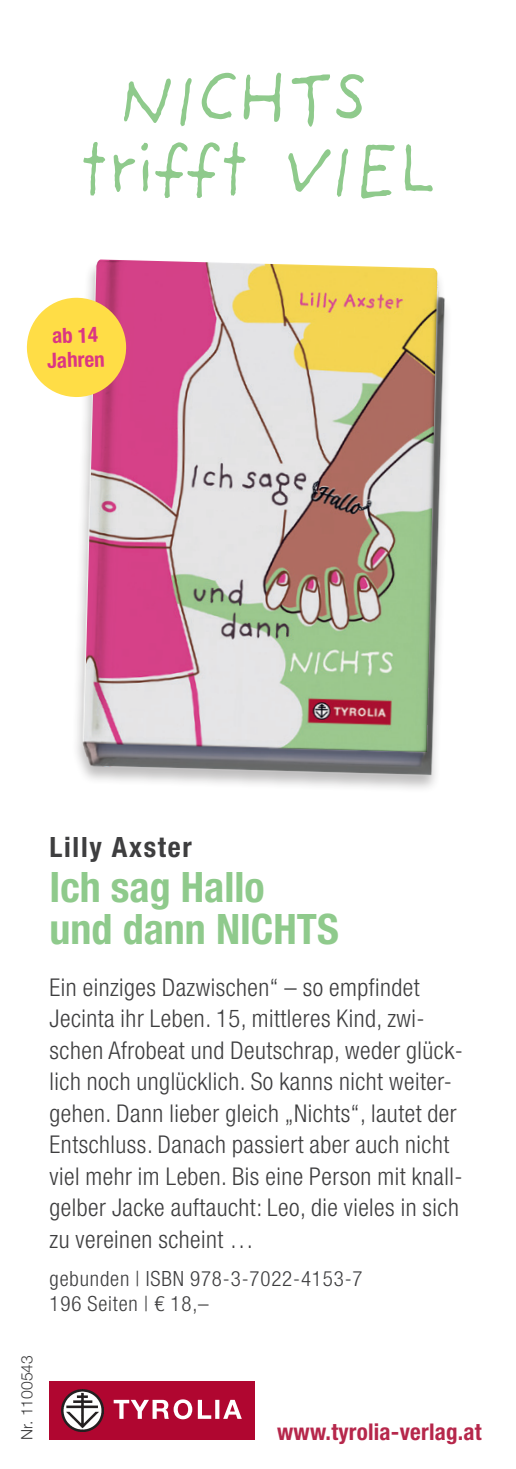
<style>
.page{position:relative;width:516px;height:1469px;background:#fff}
.page>*{position:absolute;margin:0;border:0;box-sizing:border-box;transform-origin:0 0}
.t1{font:75.6px/70.7px "Providence Sans Pro";letter-spacing:-.08em;color:#8fca8c;text-align:center}
.t2{font:700 condensed 42px/42px "Helvetica Neue LT Std";color:#8fca8c}
.t3{font:700 condensed 28px "Helvetica Neue LT Std";letter-spacing:.06em;color:#3e3e3f}
.t4{font:300 condensed 24.5px/31.5px "Helvetica Neue LT Std";letter-spacing:.02em;color:#3e3e3f}
.t5{font:700 condensed 23.1px "Helvetica Neue LT Std";letter-spacing:.01em;color:#b6274b}
.t6{font:300 condensed 21px/24.5px "Helvetica Neue LT Std";letter-spacing:.04em;color:#3e3e3f}
.t7{font:700 condensed 21px/24.5px "Helvetica Neue LT Std";color:#db3683}
.t8{font:300 15.75px "Helvetica Neue LT Std";color:#3e3e3f}
</style>
<div class="page">
<img style="left:76px;top:272px;width:372px;height:517px">
<img style="left:84px;top:259px;width:353px;height:493px">
<div style="left:26px;top:297px;width:101px;height:101px;background:#ffdd46;border-radius:50%"></div>
<div style="left:50px;top:1380px;width:205px;height:59px;background:#b00630"></div>
<svg style="left:114px;top:1399px;width:128px;height:20px"></svg>
<img style="left:62px;top:1389px;width:42px;height:42px">
<h1 class="t1" style="left:77px;top:62px;width:363px">NICHTS trifft VIEL</h1>
<p class="t7" style="left:46px;top:324px;width:59px;rotate:-2deg">ab 14<br>Jahren</p>
<p class="t8" style="left:17px;top:1439px;width:86px;rotate:-90deg">Nr. 1100543</p>
<p class="t3" style="left:50px;top:829px;width:144px">Lilly Axster</p>
<h2 class="t2" style="left:50px;top:865px;width:291px">Ich sag Hallo<br>und dann NICHTS</h2>
<p class="t4" style="left:50px;top:971px;width:415px">Ein einziges Dazwischen“ – so empfindet Jecinta ihr Leben. 15, mittleres Kind, zwi&shy;schen Afrobeat und Deutschrap, weder glück&shy;lich noch unglücklich. So kanns nicht weiter&shy;gehen. Dann lieber gleich „Nichts“, lautet der Entschluss. Danach passiert aber auch nicht viel mehr im Leben. Bis eine Person mit knall&shy;gelber Jacke auftaucht: Leo, die vieles in sich zu vereinen scheint …</p>
<p class="t6" style="left:50px;top:1266px;width:314px">gebunden | ISBN 978-3-7022-4153-7<br>196 Seiten | € 18,–</p>
<p class="t5" style="left:277px;top:1417px;width:206px">www.tyrolia-verlag.at</p>
</div>
